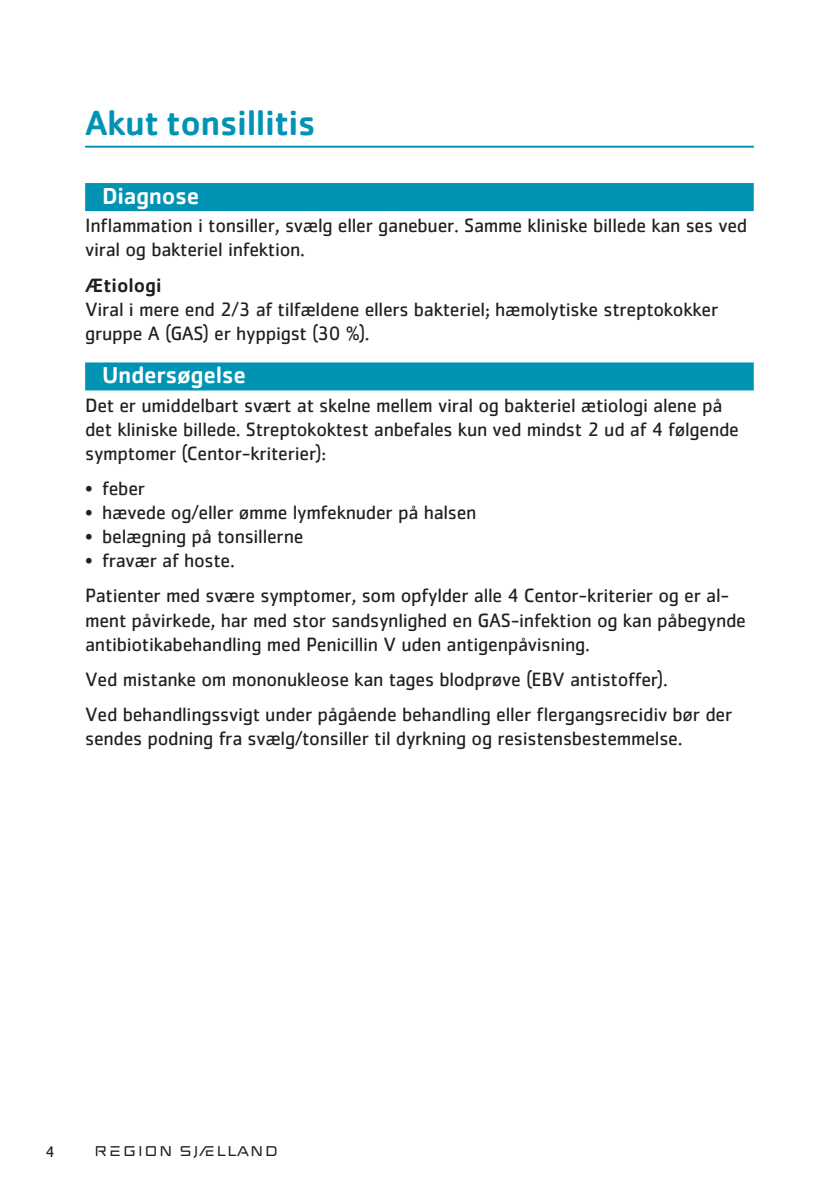
<style>
.page{position:relative;width:840px;height:1191px;background:#fff}
.page>*{position:absolute;margin:0;border:0;box-sizing:border-box;transform-origin:0 0}
.t1{font:500 36px "Cachet Std";letter-spacing:-.015em;color:#0093b4}
.t2{font:500 24px "Cachet Std";letter-spacing:-.015em;color:#fff}
.t3{font:20px/24px "Cachet Std";letter-spacing:-.015em;color:#231f20}
.t4{font:500 20px "Cachet Std";color:#231f20}
.t5{font:16px "Cachet Std";color:#231f20}
.t6{font:14px "REGIONSJAELLANDAABEN";color:#231f20}
</style>
<div class="page">
<hr style="left:85px;top:146px;width:668px;height:2px;background:#0093b4">
<div style="left:85px;top:183px;width:668px;height:28px;background:#0093b4"></div>
<div style="left:85px;top:362px;width:668px;height:28px;background:#0093b4"></div>
<h1 class="t1" style="left:85px;top:100px;width:232px">Akut tonsillitis</h1>
<p class="t2" style="left:102px;top:181px;width:99px">Diagnose</p>
<p class="t3" style="left:85px;top:213px;width:663px">Inflammation i tonsiller, svælg eller ganebuer. Samme kliniske billede kan ses ved viral og bakteriel infektion.</p>
<p class="t4" style="left:85px;top:273px;width:78px">Ætiologi</p>
<p class="t3" style="left:85px;top:297px;width:634px">Viral i mere end 2/3 af tilfældene ellers bakteriel; hæmolytiske streptokokker gruppe A (GAS) er hyppigst (30 %).</p>
<p class="t2" style="left:102px;top:361px;width:145px">Undersøgelse</p>
<p class="t3" style="left:85px;top:393px;width:655px">Det er umiddelbart svært at skelne mellem viral og bakteriel ætiologi alene på det kliniske billede. Streptokoktest anbefales kun ved mindst 2 ud af 4 følgende symptomer (Centor-kriterier):</p>
<p class="t3" style="left:85px;top:476px;width:61px">• feber</p>
<p class="t3" style="left:85px;top:500px;width:392px">• hævede og/eller ømme lymfeknuder på halsen</p>
<p class="t3" style="left:85px;top:524px;width:220px">• belægning på tonsillerne</p>
<p class="t3" style="left:85px;top:542px;width:645px;line-height:35.4px">• fravær af hoste.<br>Patienter med svære symptomer, som opfylder alle 4 Centor-kriterier og er al-</p>
<p class="t3" style="left:85px;top:607px;width:662px">ment påvirkede, har med stor sandsynlighed en GAS-infektion og kan påbegynde antibiotikabehandling med Penicillin V uden antigenpåvisning.</p>
<p class="t3" style="left:85px;top:661px;width:648px;line-height:35.4px">Ved mistanke om mononukleose kan tages blodprøve (EBV antistoffer).<br>Ved behandlingssvigt under pågående behandling eller flergangsrecidiv bør der</p>
<p class="t3" style="left:85px;top:726px;width:598px">sendes podning fra svælg/tonsiller til dyrkning og resistensbestemmelse.</p>
<p class="t5" style="left:45px;top:1141px;width:10px">4</p>
<p class="t6" style="left:94px;top:1142px;width:187px">REGION SJÆLLAND</p>
</div>
